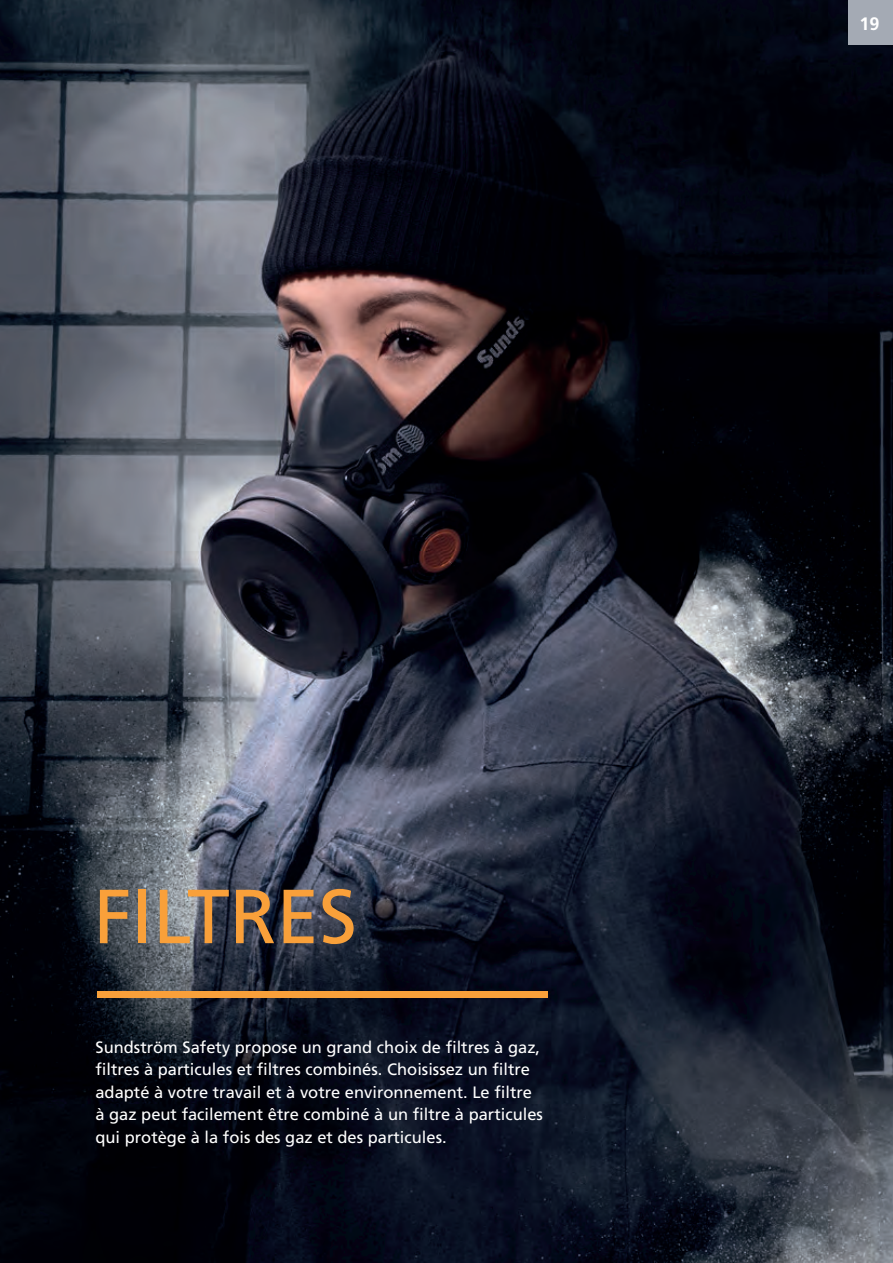
<style>
.page{position:relative;width:893px;height:1263px;background:#fff}
.page>*{position:absolute;margin:0;border:0;box-sizing:border-box;transform-origin:0 0}
.t1{font:76.5px "Frutiger LT Std";color:#f9a03a}
.t2{font:700 18px "Frutiger LT Std";color:#fff}
.t3{font:16.5px/22.5px "Frutiger LT Std";color:#fff}
</style>
<div class="page">
<img style="left:0;top:0;width:893px;height:1263px">
<div style="left:848px;top:0;width:45px;height:45px;background:#a4aab4"></div>
<div style="left:97px;top:992px;width:450px;height:6px;background:#f9a03a"></div>
<p class="t2" style="left:859px;top:13px;width:22px">19</p>
<h1 class="t1" style="left:94px;top:872px;width:265px">FILTRES</h1>
<p class="t3" style="left:95px;top:1036px;width:449px">Sundström Safety propose un grand choix de filtres à gaz, filtres à particules et filtres combinés. Choisissez un filtre adapté à votre travail et à votre environnement. Le filtre à gaz peut facilement être combiné à un filtre à particules qui protège à la fois des gaz et des particules.</p>
</div>
